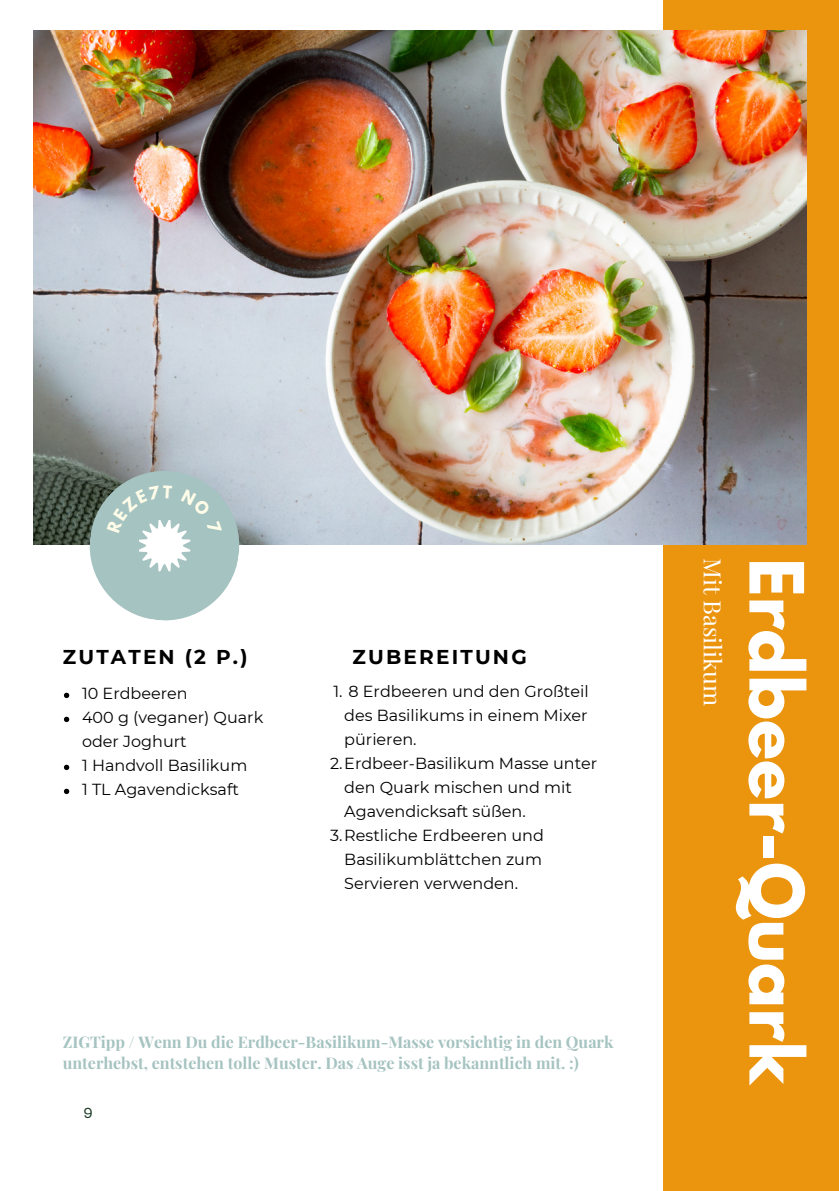
<style>
.page{position:relative;width:839px;height:1191px;background:#fff}
.page>*{position:absolute;margin:0;border:0;box-sizing:border-box;transform-origin:0 0}
.t1{font:700 66.2px "League Spartan";color:#fff}
.t2{font:23.8px "Playfair Display";color:#fff}
.t3{font:700 20px "Montserrat";letter-spacing:.11em;color:#000}
.t4{font:16px/24px "Montserrat";color:#000}
.t5{font:700 16px/21.4px "Playfair Display";color:#a5c3c0}
.t6{font:14.2px "Sanchez";color:#183b23}
</style>
<div class="page">
<div style="left:663px;top:0;width:175px;height:1191px;background:#eb940e"></div>
<img style="left:33px;top:30px;width:773px;height:515px">
<svg style="left:64px;top:693px;width:5px;height:5px"></svg>
<svg style="left:64px;top:717px;width:5px;height:5px"></svg>
<svg style="left:64px;top:765px;width:5px;height:5px"></svg>
<svg style="left:64px;top:789px;width:5px;height:5px"></svg>
<svg style="left:85px;top:466px;width:159px;height:155px"></svg>
<p class="t3" style="left:63px;top:644px;width:186px">ZUTATEN (2 P.)</p>
<p class="t3" style="left:352px;top:644px;width:176px">ZUBEREITUNG</p>
<p class="t4" style="left:333px;top:680px;width:257px">1. 8 Erdbeeren und den Großteil</p>
<p class="t4" style="left:344px;top:704px;width:245px">des Basilikums in einem Mixer</p>
<p class="t4" style="left:344px;top:728px;width:74px">pürieren.</p>
<p class="t4" style="left:330px;top:752px;width:268px">2.Erdbeer-Basilikum Masse unter</p>
<p class="t4" style="left:344px;top:776px;width:229px">den Quark mischen und mit</p>
<p class="t4" style="left:344px;top:800px;width:183px">Agavendicksaft süßen.</p>
<p class="t4" style="left:330px;top:824px;width:215px">3.Restliche Erdbeeren und</p>
<p class="t4" style="left:344px;top:848px;width:199px">Basilikumblättchen zum</p>
<p class="t4" style="left:344px;top:872px;width:175px">Servieren verwenden.</p>
<p class="t4" style="left:82px;top:682px;width:183px">10 Erdbeeren<br>400 g (veganer) Quark oder Joghurt<br>1 Handvoll Basilikum<br>1 TL Agavendicksaft</p>
<p class="t5" style="left:63px;top:1030px;width:552px">ZIGTipp / Wenn Du die Erdbeer-Basilikum-Masse vorsichtig in den Quark unterhebst, entstehen tolle Muster. Das Auge isst ja bekanntlich mit. :)</p>
<p class="t6" style="left:84px;top:1103px;width:10px">9</p>
<p class="t2" style="left:729px;top:558px;width:150px;rotate:90deg">Mit Basilikum</p>
<h5 class="t1" style="left:809px;top:558px;width:529px;rotate:90deg">Erdbeer-Quark</h5>
</div>
